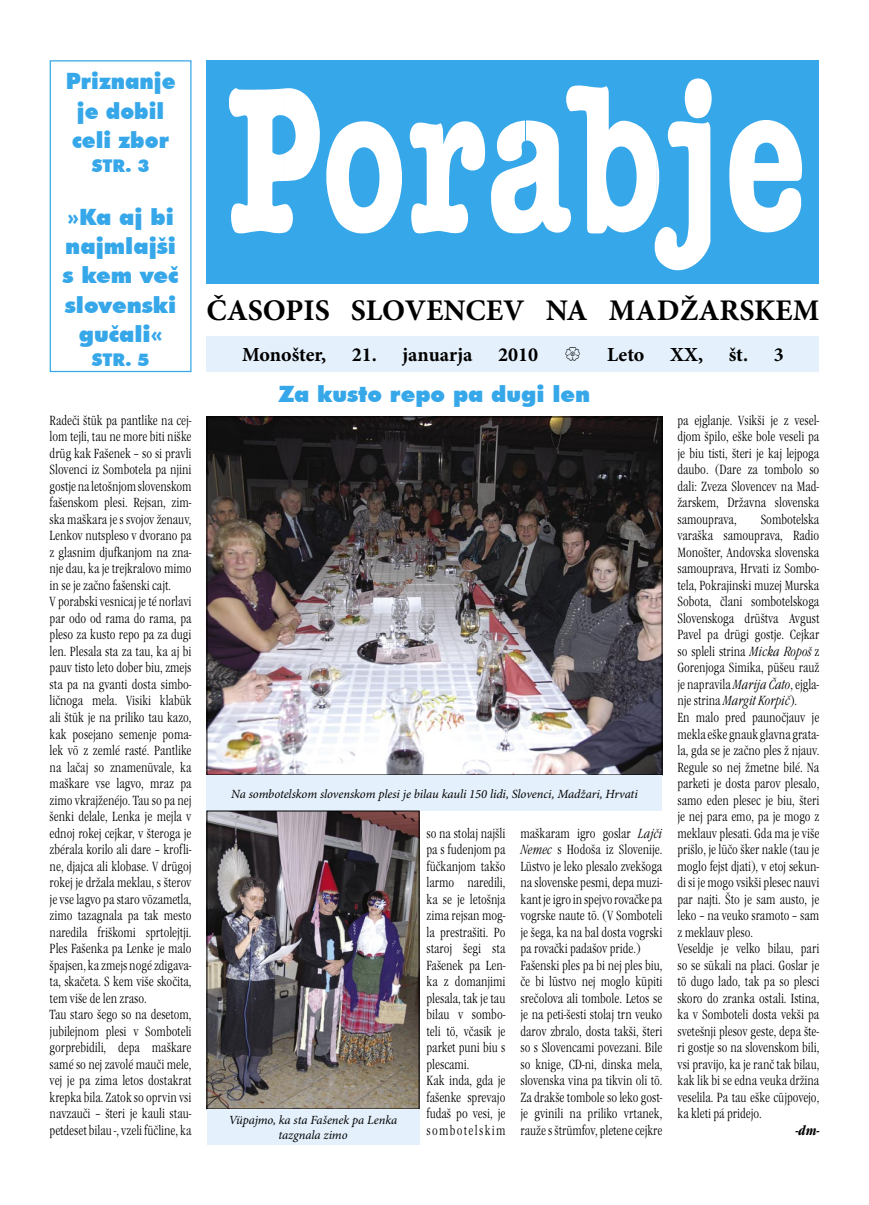
<style>
.page{position:relative;width:869px;height:1205px;background:#fff}
.page>*{position:absolute;margin:0;border:0;box-sizing:border-box;transform-origin:0 0}
.t1{font:700 30px "Minion Pro";color:#000}
.cím{font:900 22.5px/29.4px "Futura BT";color:#36a7e9;text-align:center}
.cím-2{font:900 22.5px/29.4px "Futura BT";color:#36a7e9;text-align:center;scale:.95 1}
.t2{font:700 20px "Minion Pro";color:#000}
.cím-3{font:900 17.5px "Futura BT";color:#36a7e9}
.ujszoveg{font:13.75px/16.5px "Garamond Itc TEE Ligh Cond";color:#000;text-align:justify;scale:.95 1}
.ujalairas{font:italic 700 condensed 13.75px "Garamond Itc TEE";color:#000;scale:.95 1}
.szoveg{font:italic 12.5px/15px "Minion Pro";letter-spacing:-.005em;color:#000;text-align:center}
.s1{font-family:"Garamond Itc TEE Ligh Cond Ital"}
</style>
<div class="page">
<div style="left:206px;top:337px;width:613px;height:35px;background:#e4f0fb"></div>
<div style="left:206px;top:60px;width:613px;height:223px;background:#36a7e9"></div>
<svg style="left:229px;top:79px;width:572px;height:191px"></svg>
<div style="left:50px;top:60px;width:141px;height:312px;border:1px solid #36a7e9"></div>
<img style="left:208px;top:419px;width:452px;height:354px">
<div style="left:206px;top:775px;width:456px;height:36px;background:#e4f0fb"></div>
<img style="left:208px;top:813px;width:209px;height:294px">
<div style="left:206px;top:811px;width:213px;height:298px;border:1px solid #000"></div>
<div style="left:206px;top:1109px;width:213px;height:35px;background:#e4f0fb"></div>
<p class="cím-2" style="left:66px;top:67px;width:117px">Priznanje je dobil</p>
<p class="cím-2" style="left:72px;top:125px;width:104px">celi zbor</p>
<p class="cím-3" style="left:92px;top:155px;width:59px">STR. 3</p>
<p class="cím" style="left:63px;top:202px;width:117px">»Ka aj bi najmlajši s kem več slovenski gučali«</p>
<p class="cím-3" style="left:92px;top:349px;width:59px">STR. 5</p>
<p class="ujszoveg" style="left:50px;top:412px;width:151px">Radeči štük pa pantlike na cej&shy;lom tejli, tau ne more biti niške drüg kak Fašenek – so si pravli Slovenci iz Sombotela pa njini gostje na letošnjom slovenskom fašenskom plesi. Rejsan, zim&shy;ska maškara je s svojov ženauv, Lenkov nutspleso v dvorano pa z glasnim djufkanjom na zna&shy;nje dau, ka je trejkralovo mimo in se je začno fašenski cajt.</p>
<p class="ujszoveg" style="left:50px;top:594px;width:151px">V porabski vesnicaj je té norlavi par odo od rama do rama, pa pleso za kusto repo pa za dugi len. Plesala sta za tau, ka aj bi pauv tisto leto dober biu, zmejs sta pa na gvanti dosta simbo&shy;ličnoga mela. Visiki klabük ali štük je na priliko tau kazo, kak posejano semenje poma&shy;lek vö z zemlé rasté. Pantlike na lačaj so znamenüvale, ka maškare vse lagvo, mraz pa zimo vkrajženéjo. Tau so pa nej šenki delale, Lenka je mejla v ednoj rokej cejkar, v šteroga je zbérala korilo ali dare – krofli&shy;ne, djajca ali klobase. V drügoj rokej je držala meklau, s šterov je vse lagvo pa staro vözametla, zimo tazagnala pa tak mesto naredila friškomi sprtolejtji.<br>Ples Fašenka pa Lenke je malo špajsen, ka zmejs nogé zdigava&shy;ta, skačeta. S kem više skočita, tem više de len zraso.</p>
<p class="ujszoveg" style="left:50px;top:1006px;width:151px">Tau staro šego so na desetom, jubilejnom plesi v Somboteli gorprebidili, depa maškare samé so nej zavolé mauči mele, vej je pa zima letos dostakrat krepka bila. Zatok so oprvin vsi navzauči – šteri je kauli stau&shy;petdeset bilau -, vzeli füčline, ka</p>
<p class="t1" style="left:206px;top:292px;width:614px">ČASOPIS SLOVENCEV NA MADŽARSKEM</p>
<p class="t2" style="left:242px;top:343px;width:86px">Monošter,</p>
<p class="t2" style="left:352px;top:343px;width:122px">21. januarja</p>
<p class="t2" style="left:498px;top:343px;width:41px">2010</p>
<p class="t2" style="left:606px;top:343px;width:39px">Leto</p>
<p class="t2" style="left:669px;top:343px;width:35px">XX,</p>
<p class="t2" style="left:728px;top:343px;width:57px">št. 3</p>
<p class="cím" style="left:279px;top:379px;width:313px">Za kusto repo pa dugi len</p>
<p class="szoveg" style="left:231px;top:786px;width:408px">Na sombotelskom slovenskom plesi je bilau kauli 150 lidi, Slovenci, Madžari, Hrvati</p>
<p class="szoveg" style="left:229px;top:1113px;width:170px">Vüpajmo, ka sta Fašenek pa Lenka tazgnala zimo</p>
<p class="ujszoveg" style="left:426px;top:825px;width:84px">so na stolaj najšli pa s fudenjom pa füčkanjom takšo larmo naredili, ka se je letošnja zima rejsan mog&shy;la prestrašiti. Po staroj šegi sta Fašenek pa Len&shy;ka z domanjimi plesala, tak je tau bilau v sombo&shy;teli tö, včasik je parket puni biu s plescami.</p>
<p class="ujszoveg" style="left:426px;top:1072px;width:85px">Kak inda, gda je fašenke sprevajo fudaš po vesi, je sombotelskim</p>
<p class="ujszoveg" style="left:520px;top:825px;width:151px">maškaram igro goslar <span class="s1">Lajči Nemec</span> s Hodoša iz Slovenije.<br>Lüstvo je leko plesalo zvekšoga na slovenske pesmi, depa muzi&shy;kant je igro in spejvo rovačke pa vogrske naute tö. (V Somboteli je šega, ka na bal dosta vogrski pa rovački padašov pride.)</p>
<p class="ujszoveg" style="left:520px;top:957px;width:151px">Fašenski ples pa bi nej ples biu, če bi lüstvo nej moglo küpiti srečolova ali tombole. Letos se je na peti-šesti stolaj trn veuko darov zbralo, dosta takši, šteri so s Slovencami povezani. Bile so knige, CD-ni, dinska mela, slovenska vina pa tikvin oli tö.<br>Za drakše tombole so leko gost&shy;je gvinili na priliko vrtanek, rauže s štrümfov, pletene cejkre</p>
<p class="ujszoveg" style="left:677px;top:412px;width:151px">pa ejglanje. Vsikši je z vesel&shy;djom špilo, eške bole veseli pa je biu tisti, šteri je kaj lejpoga daubo. (Dare za tombolo so dali: Zveza Slovencev na Mad&shy;žarskem, Državna slovenska samouprava,</p>
<p class="ujszoveg" style="left:677px;top:511px;width:151px;text-indent:83px">Sombotelska varaška samouprava, Radio Monošter, Andovska slovenska samouprava, Hrvati iz Sombo&shy;tela, Pokrajinski muzej Murska Sobota, člani sombotelskoga Slovenskoga drüštva Avgust Pavel pa drügi gostje. Cejkar so spleli strina <span class="s1">Micka Ropoš</span> z Gorenjoga Simika, püšeu rauž je napravila <span class="s1">Marija Čato</span>, ejgla&shy;nje strina <span class="s1">Margit Korpič</span>).</p>
<p class="ujszoveg" style="left:677px;top:709px;width:151px">En malo pred paunočjauv je mekla eške gnauk glavna grata&shy;la, gda se je začno ples ž njauv.<br>Regule so nej žmetne bilé. Na parketi je dosta parov plesalo, samo eden plesec je biu, šteri je nej para emo, pa je mogo z meklauv plesati. Gda ma je više prišlo, je lüčo šker nakle (tau je moglo fejst djati), v etoj sekun&shy;di si je mogo vsikši plesec nauvi par najti. Što je sam austo, je leko – na veuko sramoto – sam z meklauv pleso.</p>
<p class="ujszoveg" style="left:677px;top:940px;width:151px">Veseldje je velko bilau, pari so se sükali na placi. Goslar je tö dugo lado, tak pa so plesci skoro do zranka ostali. Istina, ka v Somboteli dosta vekši pa svetešnji plesov geste, depa šte&shy;ri gostje so na slovenskom bili, vsi pravijo, ka je ranč tak bilau, kak lik bi se edna veuka držina veselila. Pa tau eške cüjpovejo, ka kleti pá pridejo.</p>
<p class="ujalairas" style="left:795px;top:1122px;width:26px">-dm-</p>
</div>
